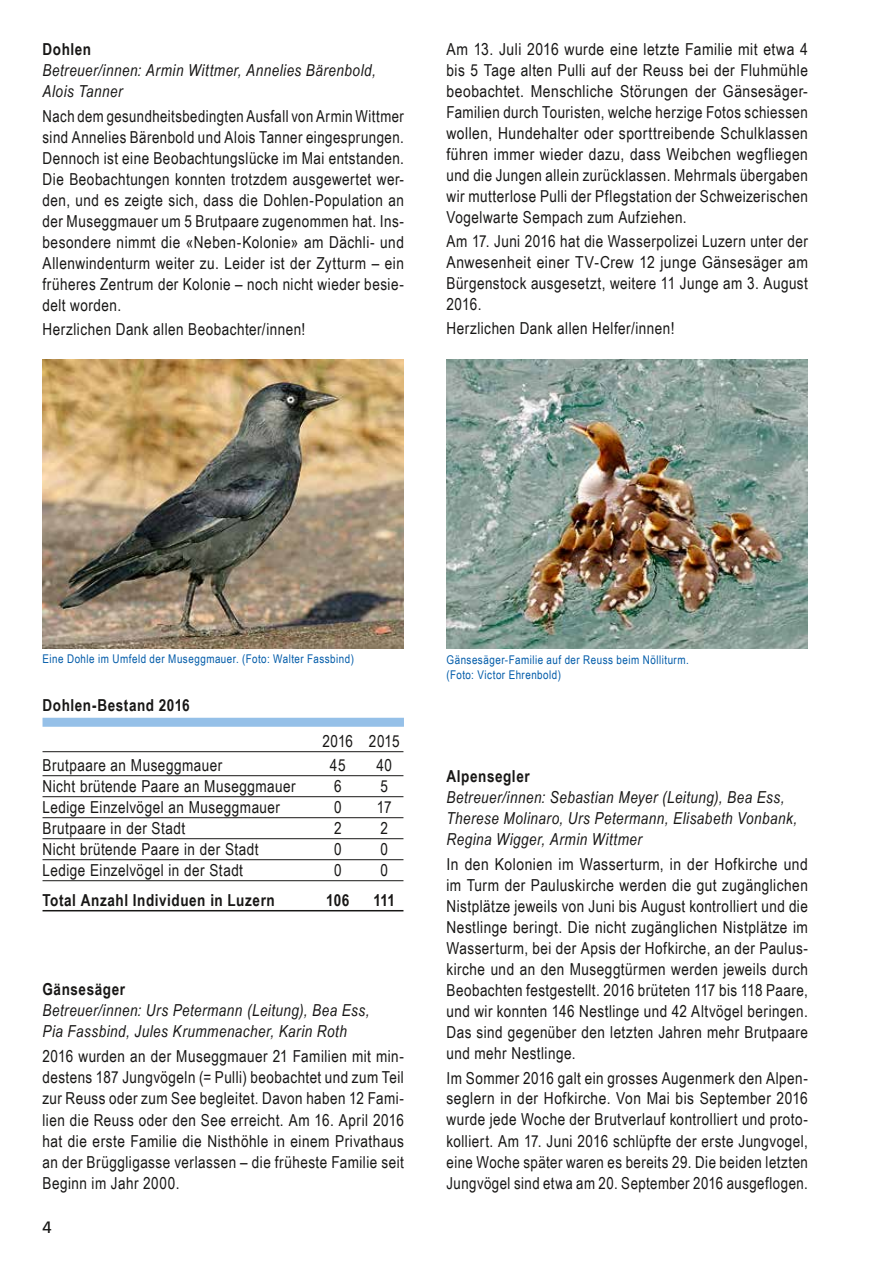
<style>
.page{position:relative;width:893px;height:1263px;background:#fff}
.page>*{position:absolute;margin:0;border:0;box-sizing:border-box;transform-origin:0 0}
.t1{font:16.5px/21px "Arial Narrow";letter-spacing:.03em;color:#181716;text-align:justify}
.t2{font:italic 16.5px/21px "Arial Narrow";letter-spacing:.03em;color:#181716}
.t3{font:700 16.5px "Arial Narrow";letter-spacing:.035em;color:#181716}
.t4{font:16.5px "Arial Narrow";letter-spacing:.005em;color:#181716}
.t5{font:16.5px "Frutiger LT Com";color:#181716}
.t6{font:12px/15px "Arial Narrow";letter-spacing:.04em;color:#005ba9}
</style>
<div class="page">
<img style="left:43px;top:359px;width:361px;height:289px">
<hr style="left:43px;top:751px;width:360px;height:1px;background:#181716">
<hr style="left:43px;top:775px;width:360px;height:1px;background:#181716">
<hr style="left:43px;top:796px;width:360px;height:1px;background:#181716">
<hr style="left:43px;top:817px;width:360px;height:1px;background:#181716">
<hr style="left:43px;top:838px;width:360px;height:1px;background:#181716">
<hr style="left:43px;top:859px;width:360px;height:1px;background:#181716">
<hr style="left:43px;top:880px;width:360px;height:1px;background:#181716">
<hr style="left:43px;top:910px;width:360px;height:1px;background:#181716">
<div style="left:43px;top:718px;width:361px;height:9px;background:#95c0e8"></div>
<img style="left:446px;top:359px;width:362px;height:289px">
<p class="t3" style="left:43px;top:36px;width:50px">Dohlen</p>
<p class="t2" style="left:43px;top:59px;width:335px">Betreuer/innen: Armin Wittmer, Annelies Bärenbold,<br>Alois Tanner</p>
<p class="t1" style="left:43px;top:105px;width:363px">Nach dem gesundheitsbedingten Ausfall von Armin Wittmer sind Annelies Bärenbold und Alois Tanner eingesprungen.<br>Dennoch ist eine Beobachtungslücke im Mai entstanden.<br>Die Beobachtungen konnten trotzdem ausgewertet wer&shy;den, und es zeigte sich, dass die Dohlen-Population an der Museggmauer um 5 Brutpaare zugenommen hat. Ins&shy;besondere nimmt die «Neben-Kolonie» am Dächli- und Allenwindenturm weiter zu. Leider ist der Zytturm – ein früheres Zentrum der Kolonie – noch nicht wieder besie&shy;delt worden.</p>
<p class="t1" style="left:43px;top:318px;width:264px">Herzlichen Dank allen Beobachter/innen!</p>
<p class="t1" style="left:446px;top:38px;width:363px">Am 13. Juli 2016 wurde eine letzte Familie mit etwa 4 bis 5 Tage alten Pulli auf der Reuss bei der Fluhmühle beobachtet. Menschliche Störungen der Gänsesäger-Familien durch Touristen, welche herzige Fotos schiessen wollen, Hundehalter oder sporttreibende Schulklassen führen immer wieder dazu, dass Weibchen wegfliegen und die Jungen allein zurücklassen. Mehrmals übergaben wir mutterlose Pulli der Pflegstation der Schweizerischen Vogelwarte Sempach zum Aufziehen.</p>
<p class="t1" style="left:446px;top:230px;width:363px">Am 17. Juni 2016 hat die Wasserpolizei Luzern unter der Anwesenheit einer TV-Crew 12 junge Gänsesäger am Bürgenstock ausgesetzt, weitere 11 Junge am 3. August 2016.</p>
<p class="t1" style="left:446px;top:317px;width:229px">Herzlichen Dank allen Helfer/innen!</p>
<p class="t6" style="left:43px;top:651px;width:313px">Eine Dohle im Umfeld der Museggmauer. (Foto: Walter Fassbind)</p>
<p class="t3" style="left:43px;top:693px;width:149px">Dohlen-Bestand 2016</p>
<p class="t4" style="left:322px;top:729px;width:79px">2016 2015</p>
<p class="t1" style="left:43px;top:754px;width:181px">Brutpaare an Museggmauer</p>
<p class="t1" style="left:330px;top:754px;width:17px">45</p>
<p class="t1" style="left:376px;top:754px;width:17px">40</p>
<p class="t1" style="left:43px;top:775px;width:255px">Nicht brütende Paare an Museggmauer</p>
<p class="t1" style="left:334px;top:775px;width:9px">6</p>
<p class="t1" style="left:381px;top:775px;width:9px">5</p>
<p class="t1" style="left:43px;top:796px;width:239px">Ledige Einzelvögel an Museggmauer</p>
<p class="t1" style="left:334px;top:796px;width:9px">0</p>
<p class="t1" style="left:377px;top:796px;width:16px">17</p>
<p class="t1" style="left:43px;top:817px;width:144px">Brutpaare in der Stadt</p>
<p class="t1" style="left:334px;top:817px;width:9px">2</p>
<p class="t1" style="left:381px;top:817px;width:9px">2</p>
<p class="t1" style="left:43px;top:838px;width:218px">Nicht brütende Paare in der Stadt</p>
<p class="t1" style="left:334px;top:838px;width:9px">0</p>
<p class="t1" style="left:381px;top:838px;width:9px">0</p>
<p class="t1" style="left:43px;top:859px;width:202px">Ledige Einzelvögel in der Stadt</p>
<p class="t1" style="left:334px;top:859px;width:9px">0</p>
<p class="t1" style="left:381px;top:859px;width:9px">0</p>
<p class="t3" style="left:43px;top:888px;width:234px">Total Anzahl Individuen in Luzern</p>
<p class="t3" style="left:326px;top:888px;width:25px">106</p>
<p class="t3" style="left:373px;top:888px;width:23px">111</p>
<p class="t3" style="left:43px;top:977px;width:84px">Gänsesäger</p>
<p class="t2" style="left:43px;top:999px;width:329px">Betreuer/innen: Urs Petermann (Leitung), Bea Ess,<br>Pia Fassbind, Jules Krummenacher, Karin Roth</p>
<p class="t1" style="left:43px;top:1045px;width:363px">2016 wurden an der Museggmauer 21 Familien mit min&shy;destens 187 Jungvögeln (= Pulli) beobachtet und zum Teil zur Reuss oder zum See begleitet. Davon haben 12 Fami&shy;lien die Reuss oder den See erreicht. Am 16. April 2016 hat die erste Familie die Nisthöhle in einem Privathaus an der Brüggligasse verlassen – die früheste Familie seit Beginn im Jahr 2000.</p>
<p class="t5" style="left:43px;top:1217px;width:11px">4</p>
<p class="t6" style="left:446px;top:651px;width:244px">Gänsesäger-Familie auf der Reuss beim Nölliturm. (Foto: Victor Ehrenbold)</p>
<p class="t3" style="left:446px;top:764px;width:85px">Alpensegler</p>
<p class="t2" style="left:446px;top:786px;width:352px">Betreuer/innen: Sebastian Meyer (Leitung), Bea Ess,<br>Therese Molinaro, Urs Petermann, Elisabeth Vonbank,<br>Regina Wigger, Armin Wittmer</p>
<p class="t1" style="left:446px;top:853px;width:363px">In den Kolonien im Wasserturm, in der Hofkirche und im Turm der Pauluskirche werden die gut zugänglichen Nistplätze jeweils von Juni bis August kontrolliert und die Nestlinge beringt. Die nicht zugänglichen Nistplätze im Wasserturm, bei der Apsis der Hofkirche, an der Paulus&shy;kirche und an den Museggtürmen werden jeweils durch Beobachten festgestellt. 2016 brüteten 117 bis 118 Paare, und wir konnten 146 Nestlinge und 42 Altvögel beringen.<br>Das sind gegenüber den letzten Jahren mehr Brutpaare und mehr Nestlinge.</p>
<p class="t1" style="left:446px;top:1066px;width:363px">Im Sommer 2016 galt ein grosses Augenmerk den Alpen&shy;seglern in der Hofkirche. Von Mai bis September 2016 wurde jede Woche der Brutverlauf kontrolliert und proto&shy;kolliert. Am 17. Juni 2016 schlüpfte der erste Jungvogel, eine Woche später waren es bereits 29. Die beiden letzten Jungvögel sind etwa am 20. September 2016 ausgeflogen.</p>
</div>
